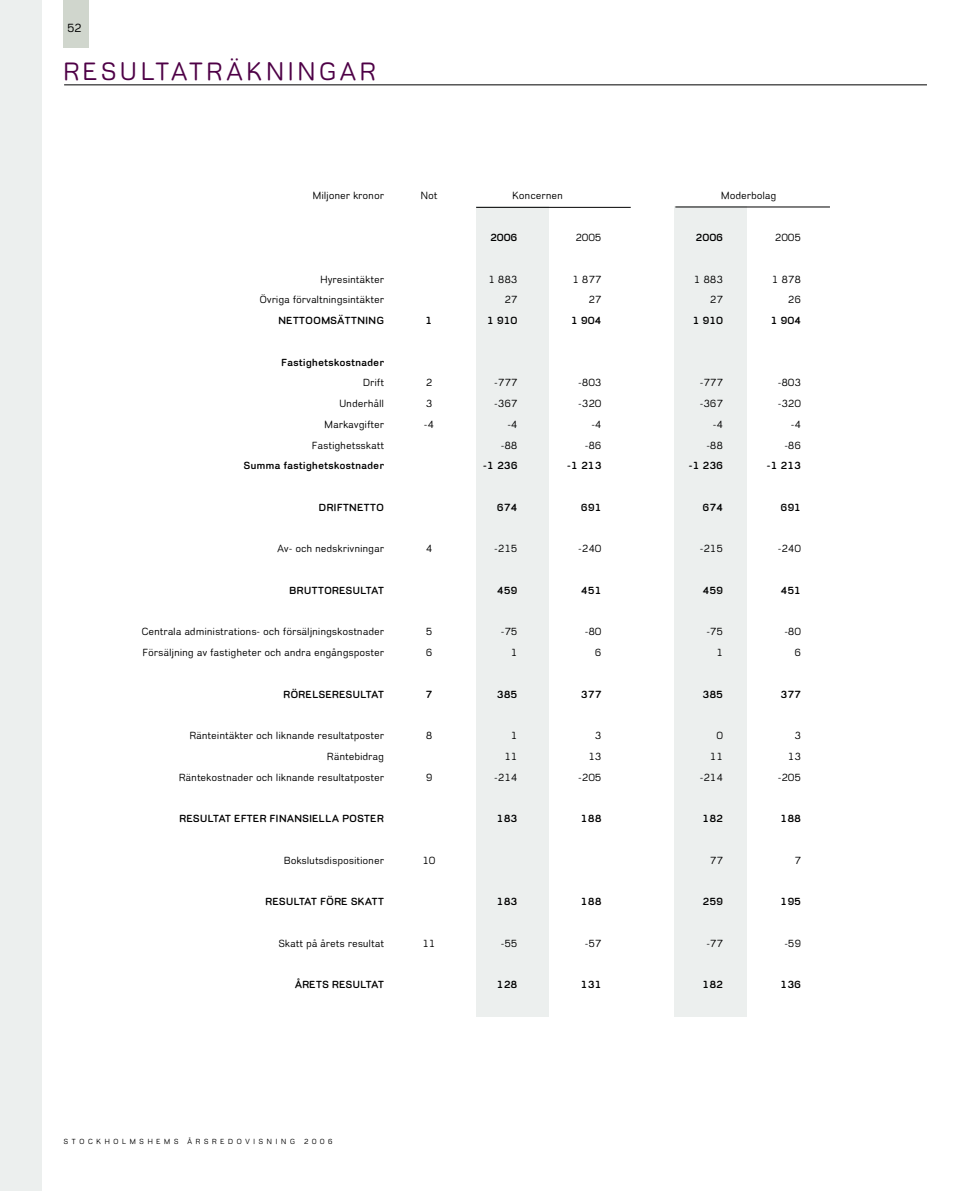
<style>
.page{position:relative;width:978px;height:1191px;background:#fff}
.page>*{position:absolute;margin:0;border:0;box-sizing:border-box;transform-origin:0 0}
.t1{font:25.5px "Stockholm Runt";letter-spacing:.17em;color:#4e0046}
.t2{font:12px "Stockholm Runt";color:#000}
.t3{font:10.5px "Stockholm Runt";letter-spacing:.05em;color:#000}
.t4{font:700 10.5px "Stockholm Runt";letter-spacing:.05em;color:#000}
.t5{font:7.5px "Stockholm Runt";letter-spacing:.5em;color:#000}
</style>
<div class="page">
<div style="left:63px;top:0;width:26px;height:48px;background:#d0d6cd"></div>
<hr style="left:64px;top:84px;width:863px;height:1px;background:#000">
<div style="left:675px;top:206px;width:72px;height:810px;background:#ecefee"></div>
<div style="left:476px;top:206px;width:73px;height:810px;background:#ecefee"></div>
<hr style="left:476px;top:207px;width:155px;height:1px;background:#000">
<hr style="left:675px;top:207px;width:155px;height:1px;background:#000">
<div style="left:0;top:0;width:42px;height:1191px;background:#ecefee"></div>
<p class="t2" style="left:68px;top:20px;width:15px">52</p>
<h1 class="t1" style="left:64px;top:57px;width:313px">RESULTATRÄKNINGAR</h1>
<p class="t3" style="left:313px;top:190px;width:73px">Miljoner kronor</p>
<p class="t3" style="left:421px;top:190px;width:18px">Not</p>
<p class="t3" style="left:512px;top:190px;width:52px">Koncernen</p>
<p class="t3" style="left:721px;top:190px;width:57px">Moderbolag</p>
<p class="t4" style="left:490px;top:231px;width:28px">2006</p>
<p class="t3" style="left:576px;top:231px;width:27px">2005</p>
<p class="t4" style="left:696px;top:231px;width:28px">2006</p>
<p class="t3" style="left:775px;top:231px;width:27px">2005</p>
<p class="t3" style="left:321px;top:273px;width:65px">Hyresintäkter</p>
<p class="t3" style="left:489px;top:273px;width:30px">1 883</p>
<p class="t3" style="left:573px;top:273px;width:30px">1 877</p>
<p class="t3" style="left:694px;top:273px;width:30px">1 883</p>
<p class="t3" style="left:772px;top:273px;width:30px">1 878</p>
<p class="t3" style="left:260px;top:293px;width:126px">Övriga förvaltningsintäkter</p>
<p class="t3" style="left:505px;top:293px;width:14px">27</p>
<p class="t3" style="left:589px;top:293px;width:14px">27</p>
<p class="t3" style="left:710px;top:293px;width:14px">27</p>
<p class="t3" style="left:788px;top:293px;width:14px">26</p>
<p class="t4" style="left:278px;top:314px;width:107px">NETTOOMSÄTTNING</p>
<p class="t4" style="left:426px;top:314px;width:8px">1</p>
<p class="t4" style="left:487px;top:314px;width:31px">1 910</p>
<p class="t4" style="left:571px;top:314px;width:31px">1 904</p>
<p class="t4" style="left:693px;top:314px;width:31px">1 910</p>
<p class="t4" style="left:771px;top:314px;width:31px">1 904</p>
<p class="t4" style="left:282px;top:356px;width:104px">Fastighetskostnader</p>
<p class="t3" style="left:363px;top:376px;width:22px">Drift</p>
<p class="t3" style="left:426px;top:376px;width:8px">2</p>
<p class="t3" style="left:495px;top:376px;width:24px">-777</p>
<p class="t3" style="left:579px;top:376px;width:24px">-803</p>
<p class="t3" style="left:700px;top:376px;width:24px">-777</p>
<p class="t3" style="left:778px;top:376px;width:24px">-803</p>
<p class="t3" style="left:339px;top:397px;width:46px">Underhåll</p>
<p class="t3" style="left:426px;top:397px;width:8px">3</p>
<p class="t3" style="left:495px;top:397px;width:24px">-367</p>
<p class="t3" style="left:579px;top:397px;width:24px">-320</p>
<p class="t3" style="left:700px;top:397px;width:24px">-367</p>
<p class="t3" style="left:778px;top:397px;width:24px">-320</p>
<p class="t3" style="left:325px;top:418px;width:61px">Markavgifter</p>
<p class="t3" style="left:424px;top:418px;width:11px">-4</p>
<p class="t3" style="left:508px;top:418px;width:11px">-4</p>
<p class="t3" style="left:592px;top:418px;width:11px">-4</p>
<p class="t3" style="left:713px;top:418px;width:11px">-4</p>
<p class="t3" style="left:791px;top:418px;width:11px">-4</p>
<p class="t3" style="left:312px;top:439px;width:73px">Fastighetsskatt</p>
<p class="t3" style="left:501px;top:439px;width:18px">-88</p>
<p class="t3" style="left:585px;top:439px;width:18px">-86</p>
<p class="t3" style="left:707px;top:439px;width:18px">-88</p>
<p class="t3" style="left:785px;top:439px;width:18px">-86</p>
<p class="t4" style="left:244px;top:460px;width:141px">Summa fastighetskostnader</p>
<p class="t4" style="left:483px;top:460px;width:36px">-1 236</p>
<p class="t4" style="left:567px;top:460px;width:36px">-1 213</p>
<p class="t4" style="left:689px;top:460px;width:36px">-1 236</p>
<p class="t4" style="left:767px;top:460px;width:36px">-1 213</p>
<p class="t4" style="left:319px;top:501px;width:66px">DRIFTNETTO</p>
<p class="t4" style="left:497px;top:501px;width:21px">674</p>
<p class="t4" style="left:581px;top:501px;width:21px">691</p>
<p class="t4" style="left:703px;top:501px;width:21px">674</p>
<p class="t4" style="left:781px;top:501px;width:21px">691</p>
<p class="t3" style="left:277px;top:543px;width:108px">Av- och nedskrivningar</p>
<p class="t3" style="left:426px;top:543px;width:8px">4</p>
<p class="t3" style="left:495px;top:543px;width:24px">-215</p>
<p class="t3" style="left:579px;top:543px;width:24px">-240</p>
<p class="t3" style="left:700px;top:543px;width:24px">-215</p>
<p class="t3" style="left:778px;top:543px;width:24px">-240</p>
<p class="t4" style="left:289px;top:584px;width:96px">BRUTTORESULTAT</p>
<p class="t4" style="left:497px;top:584px;width:21px">459</p>
<p class="t4" style="left:581px;top:584px;width:21px">451</p>
<p class="t4" style="left:703px;top:584px;width:21px">459</p>
<p class="t4" style="left:781px;top:584px;width:21px">451</p>
<p class="t3" style="left:142px;top:626px;width:243px">Centrala administrations- och försäljningskostnader</p>
<p class="t3" style="left:426px;top:626px;width:8px">5</p>
<p class="t3" style="left:501px;top:626px;width:18px">-75</p>
<p class="t3" style="left:585px;top:626px;width:18px">-80</p>
<p class="t3" style="left:707px;top:626px;width:18px">-75</p>
<p class="t3" style="left:785px;top:626px;width:18px">-80</p>
<p class="t3" style="left:143px;top:646px;width:242px">Försäljning av fastigheter och andra engångsposter</p>
<p class="t3" style="left:426px;top:646px;width:8px">6</p>
<p class="t3" style="left:511px;top:646px;width:8px">1</p>
<p class="t3" style="left:595px;top:646px;width:8px">6</p>
<p class="t3" style="left:717px;top:646px;width:8px">1</p>
<p class="t3" style="left:795px;top:646px;width:8px">6</p>
<p class="t4" style="left:284px;top:688px;width:102px">RÖRELSERESULTAT</p>
<p class="t4" style="left:426px;top:688px;width:8px">7</p>
<p class="t4" style="left:497px;top:688px;width:21px">385</p>
<p class="t4" style="left:581px;top:688px;width:21px">377</p>
<p class="t4" style="left:703px;top:688px;width:21px">385</p>
<p class="t4" style="left:781px;top:688px;width:21px">377</p>
<p class="t3" style="left:190px;top:729px;width:196px">Ränteintäkter och liknande resultatposter</p>
<p class="t3" style="left:426px;top:729px;width:8px">8</p>
<p class="t3" style="left:511px;top:729px;width:8px">1</p>
<p class="t3" style="left:595px;top:729px;width:8px">3</p>
<p class="t3" style="left:717px;top:729px;width:8px">0</p>
<p class="t3" style="left:795px;top:729px;width:8px">3</p>
<p class="t3" style="left:327px;top:750px;width:58px">Räntebidrag</p>
<p class="t3" style="left:505px;top:750px;width:14px">11</p>
<p class="t3" style="left:589px;top:750px;width:14px">13</p>
<p class="t3" style="left:710px;top:750px;width:14px">11</p>
<p class="t3" style="left:788px;top:750px;width:14px">13</p>
<p class="t3" style="left:179px;top:771px;width:206px">Räntekostnader och liknande resultatposter</p>
<p class="t3" style="left:426px;top:771px;width:8px">9</p>
<p class="t3" style="left:495px;top:771px;width:24px">-214</p>
<p class="t3" style="left:579px;top:771px;width:24px">-205</p>
<p class="t3" style="left:700px;top:771px;width:24px">-214</p>
<p class="t3" style="left:778px;top:771px;width:24px">-205</p>
<p class="t4" style="left:180px;top:812px;width:206px">RESULTAT EFTER FINANSIELLA POSTER</p>
<p class="t4" style="left:497px;top:812px;width:21px">183</p>
<p class="t4" style="left:581px;top:812px;width:21px">188</p>
<p class="t4" style="left:703px;top:812px;width:21px">182</p>
<p class="t4" style="left:781px;top:812px;width:21px">188</p>
<p class="t3" style="left:284px;top:854px;width:101px">Bokslutsdispositioner</p>
<p class="t3" style="left:423px;top:854px;width:14px">10</p>
<p class="t3" style="left:710px;top:854px;width:14px">77</p>
<p class="t3" style="left:795px;top:854px;width:8px">7</p>
<p class="t4" style="left:265px;top:895px;width:120px">RESULTAT FÖRE SKATT</p>
<p class="t4" style="left:497px;top:895px;width:21px">183</p>
<p class="t4" style="left:581px;top:895px;width:21px">188</p>
<p class="t4" style="left:703px;top:895px;width:21px">259</p>
<p class="t4" style="left:781px;top:895px;width:21px">195</p>
<p class="t3" style="left:279px;top:937px;width:107px">Skatt på årets resultat</p>
<p class="t3" style="left:423px;top:937px;width:14px">11</p>
<p class="t3" style="left:501px;top:937px;width:18px">-55</p>
<p class="t3" style="left:585px;top:937px;width:18px">-57</p>
<p class="t3" style="left:707px;top:937px;width:18px">-77</p>
<p class="t3" style="left:785px;top:937px;width:18px">-59</p>
<p class="t4" style="left:295px;top:978px;width:90px">ÅRETS RESULTAT</p>
<p class="t4" style="left:497px;top:978px;width:21px">128</p>
<p class="t4" style="left:581px;top:978px;width:21px">131</p>
<p class="t4" style="left:703px;top:978px;width:21px">182</p>
<p class="t4" style="left:781px;top:978px;width:21px">136</p>
<p class="t5" style="left:64px;top:1136px;width:270px">STOCKHOLMSHEMS ÅRSREDOVISNING 2006</p>
</div>
